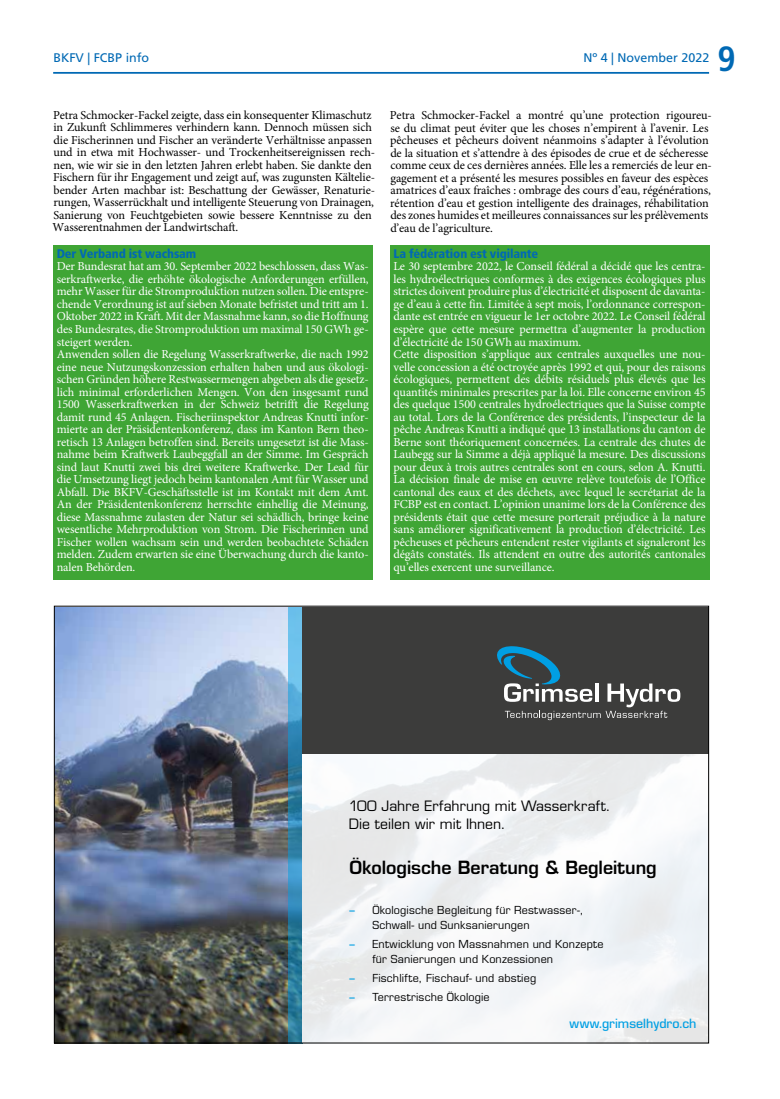
<style>
.page{position:relative;width:780px;height:1099px;background:#fff}
.page>*{position:absolute;margin:0;border:0;box-sizing:border-box;transform-origin:0 0}
.t1{font:700 condensed 35px "Frutiger LT Std";color:#0069b4}
.t2{font:600 17.75px "Eurostile LT Std";color:#000}
.t3{font:14px/17.8px "Eurostile LT Std";letter-spacing:.005em;color:#000}
.t4{font:500 14px "Eurostile";letter-spacing:.005em;color:#009fe3}
.t5{font:900 condensed 12.5px "Frutiger LT Std";letter-spacing:-.01em;color:#0069b4}
.t6{font:12.5px "Frutiger LT Std";color:#0069b4}
.t7{font:12.25px/12.5px "Minion Pro";letter-spacing:-.01em;color:#fff}
.t8{font:12.25px/12.5px "Minion Pro";letter-spacing:-.01em;color:#000}
.t9{font:10.75px/15.2px "Eurostile LT Std";letter-spacing:.015em;color:#000}
.s1{font-weight:600;color:#009fe3}
</style>
<div class="page">
<hr style="left:53px;top:72px;width:656px;height:2px;background:#0069b4">
<div style="left:53px;top:245px;width:319px;height:334px;background:#3fa535"></div>
<div style="left:390px;top:245px;width:319px;height:334px;background:#3fa535"></div>
<img style="left:56px;top:607px;width:232px;height:434px">
<svg style="left:288px;top:607px;width:14px;height:434px;background:#3c8fb6"></svg>
<div style="left:302px;top:607px;width:406px;height:435px;background:#3c3c3b"></div>
<img style="left:302px;top:754px;width:405px;height:287px">
<svg style="left:497px;top:646px;width:183px;height:74px"></svg>
<p class="t6" style="left:53px;top:50px;width:97px">BKFV | FCBP info</p>
<p class="t6" style="left:583px;top:50px;width:127px">Nº 4 | November 2022</p>
<h1 class="t1" style="left:717px;top:38px;width:20px">9</h1>
<p class="t8" style="left:52px;top:108px;width:324px">Petra Schmocker-Fackel zeigte, dass ein konsequenter Klimaschutz in Zukunft Schlimmeres verhindern kann. Dennoch müssen sich die Fischerinnen und Fischer an veränderte Verhältnisse anpassen und in etwa mit Hochwasser- und Trockenheitsereignissen rech&shy;nen, wie wir sie in den letzten Jahren erlebt haben. Sie dankte den Fischern für ihr Engagement und zeigt auf, was zugunsten Kältelie&shy;bender Arten machbar ist: Beschattung der Gewässer, Renaturie&shy;rungen, Wasserrückhalt und intelligente Steuerung von Drainagen, Sanierung von Feuchtgebieten sowie bessere Kenntnisse zu den Wasserentnahmen der Landwirtschaft.</p>
<p class="t8" style="left:390px;top:109px;width:323px">Petra Schmocker-Fackel a montré qu’une protection rigoureu&shy;se du climat peut éviter que les choses n’empirent à l’avenir. Les pêcheuses et pêcheurs doivent néanmoins s’adapter à l’évolution de la situation et s’attendre à des épisodes de crue et de sécheresse comme ceux de ces dernières années. Elle les a remerciés de leur en&shy;gagement et a présenté les mesures possibles en faveur des espèces amatrices d’eaux fraîches : ombrage des cours d’eau, régénérations, rétention d’eau et gestion intelligente des drainages, réhabilitation des zones humides et meilleures connaissances sur les prélèvements d’eau de l’agriculture.</p>
<p class="t5" style="left:393px;top:246px;width:146px">La fédération est vigilante</p>
<p class="t7" style="left:393px;top:260px;width:313px">Le 30 septembre 2022, le Conseil fédéral a décidé que les centra&shy;les hydroélectriques conformes à des exigences écologiques plus strictes doivent produire plus d’électricité et disposent de davanta&shy;ge d’eau à cette fin. Limitée à sept mois, l’ordonnance correspon&shy;dante est entrée en vigueur le 1er octobre 2022. Le Conseil fédéral espère que cette mesure permettra d’augmenter la production d’électricité de 150 GWh au maximum.<br>Cette disposition s’applique aux centrales auxquelles une nou&shy;velle concession a été octroyée après 1992 et qui, pour des raisons écologiques, permettent des débits résiduels plus élevés que les quantités minimales prescrites par la loi. Elle concerne environ 45 des quelque 1500 centrales hydroélectriques que la Suisse compte au total. Lors de la Conférence des présidents, l’inspecteur de la pêche Andreas Knutti a indiqué que 13 installations du canton de Berne sont théoriquement concernées. La centrale des chutes de Laubegg sur la Simme a déjà appliqué la mesure. Des discussions pour deux à trois autres centrales sont en cours, selon A. Knutti.<br>La décision finale de mise en œuvre relève toutefois de l’Office cantonal des eaux et des déchets, avec lequel le secrétariat de la FCBP est en contact. L’opinion unanime lors de la Conférence des présidents était que cette mesure porterait préjudice à la nature sans améliorer significativement la production d’électricité. Les pêcheuses et pêcheurs entendent rester vigilants et signaleront les dégâts constatés. Ils attendent en outre des autorités cantonales qu’elles exercent une surveillance.</p>
<p class="t5" style="left:57px;top:246px;width:141px">Der Verband ist wachsam</p>
<p class="t7" style="left:57px;top:260px;width:313px">Der Bundesrat hat am 30. September 2022 beschlossen, dass Was&shy;serkraftwerke, die erhöhte ökologische Anforderungen erfüllen, mehr Wasser für die Stromproduktion nutzen sollen. Die entspre&shy;chende Verordnung ist auf sieben Monate befristet und tritt am 1.<br>Oktober 2022 in Kraft. Mit der Massnahme kann, so die Hoffnung des Bundesrates, die Stromproduktion um maximal 150 GWh ge&shy;steigert werden.<br>Anwenden sollen die Regelung Wasserkraftwerke, die nach 1992 eine neue Nutzungskonzession erhalten haben und aus ökologi&shy;schen Gründen höhere Restwassermengen abgeben als die gesetz&shy;lich minimal erforderlichen Mengen. Von den insgesamt rund 1500 Wasserkraftwerken in der Schweiz betrifft die Regelung damit rund 45 Anlagen. Fischeriinspektor Andreas Knutti infor&shy;mierte an der Präsidentenkonferenz, dass im Kanton Bern theo&shy;retisch 13 Anlagen betroffen sind. Bereits umgesetzt ist die Mass&shy;nahme beim Kraftwerk Laubeggfall an der Simme. Im Gespräch sind laut Knutti zwei bis drei weitere Kraftwerke. Der Lead für die Umsetzung liegt jedoch beim kantonalen Amt für Wasser und Abfall. Die BKFV-Geschäftsstelle ist im Kontakt mit dem Amt.<br>An der Präsidentenkonferenz herrschte einhellig die Meinung, diese Massnahme zulasten der Natur sei schädlich, bringe keine wesentliche Mehrproduktion von Strom. Die Fischerinnen und Fischer wollen wachsam sein und werden beobachtete Schäden melden. Zudem erwarten sie eine Überwachung durch die kanto&shy;nalen Behörden.</p>
<p class="t3" style="left:349px;top:797px;width:263px">100 Jahre Erfahrung mit Wasserkraft.<br>Die teilen wir mit Ihnen.</p>
<h2 class="t2" style="left:349px;top:856px;width:309px">Ökologische Beratung &amp; Begleitung</h2>
<p class="t9" style="left:372px;top:902px;width:213px;text-indent:-23px"><span class="s1">–</span> Ökologische Begleitung für Restwasser-,<br>Schwall- und Sunksanierungen</p>
<p class="t9" style="left:372px;top:936px;width:233px;text-indent:-23px"><span class="s1">–</span> Entwicklung von Massnahmen und Konzepte für Sanierungen und Konzessionen</p>
<p class="t9" style="left:349px;top:970px;width:188px"><span class="s1">–</span> Fischlifte, Fischauf- und abstieg</p>
<p class="t9" style="left:349px;top:989px;width:142px"><span class="s1">–</span> Terrestrische Ökologie</p>
<p class="t4" style="left:569px;top:1014px;width:128px">www.grimselhydro.ch</p>
</div>
